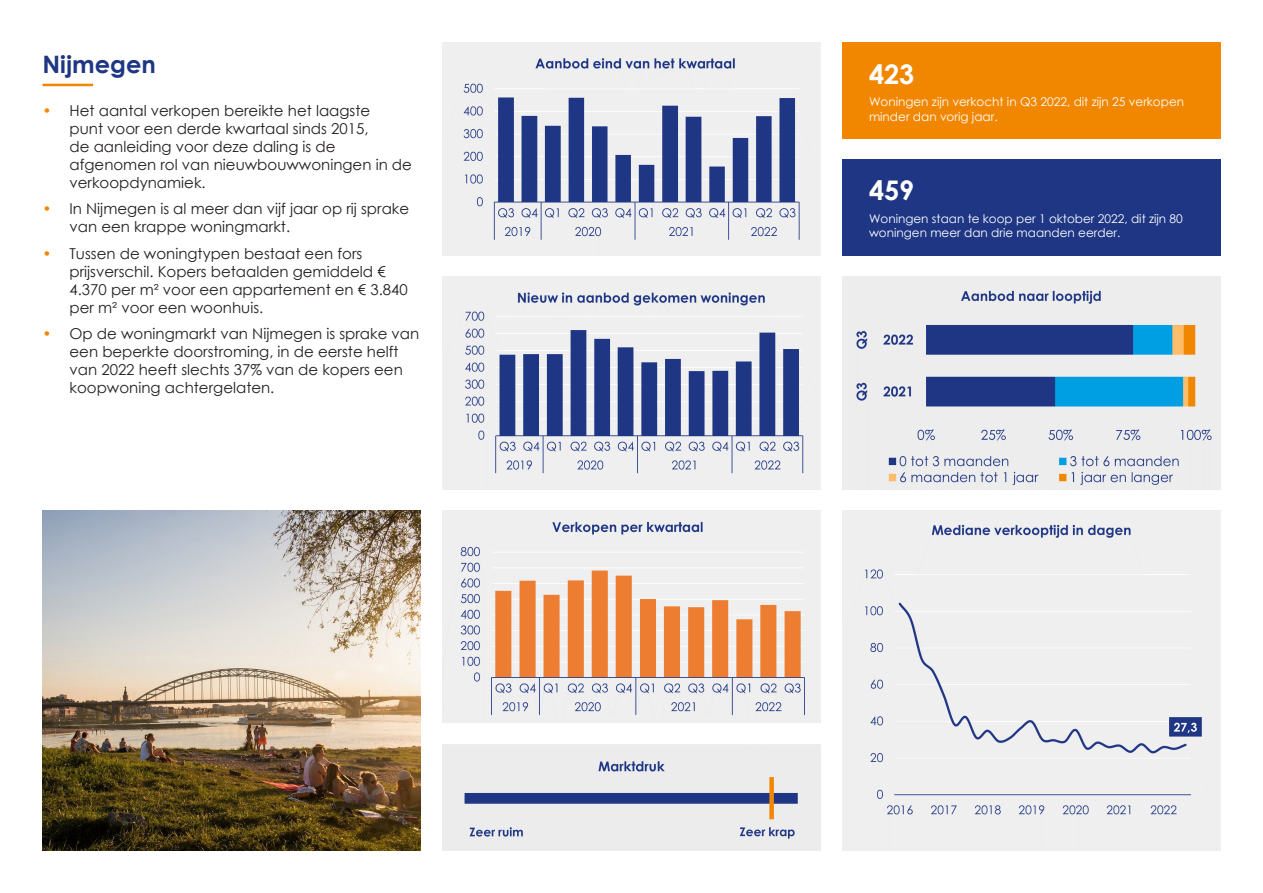
<style>
.page{position:relative;width:1263px;height:893px;background:#fff}
.page>*{position:absolute;margin:0;border:0;box-sizing:border-box;transform-origin:0 0}
.t1{font:700 27px "Century Gothic";color:#fff}
.t2{font:700 24px "Century Gothic";color:#1f3685}
.t3{font:15px/18px "Century Gothic";color:#231f20}
.t4{font:12px/14.4px "Century Gothic";color:#fff}
.s1{color:#f18700}
</style>
<div class="page">
<hr style="left:43px;top:84px;width:50px;height:2px;background:#f18700">
<img style="left:43px;top:510px;width:378px;height:340px">
<div style="left:842px;top:43px;width:378px;height:96px;background:#f18700"></div>
<div style="left:842px;top:159px;width:378px;height:96px;background:#1f3685"></div>
<img style="left:842px;top:276px;width:378px;height:213px">
<div style="left:842px;top:510px;width:378px;height:340px;background:#efefef"></div>
<img style="left:442px;top:744px;width:378px;height:106px">
<img style="left:442px;top:510px;width:378px;height:213px">
<img style="left:442px;top:276px;width:378px;height:213px">
<img style="left:442px;top:43px;width:378px;height:212px">
<h2 class="t2" style="left:43px;top:46px;width:115px">Nijmegen</h2>
<p class="t3" style="left:70px;top:101px;width:344px;text-indent:-27px"><span class="s1">•</span> Het aantal verkopen bereikte het laagste<br>punt voor een derde kwartaal sinds 2015,<br>de aanleiding voor deze daling is de afgenomen rol van nieuwbouwwoningen in de verkoopdynamiek.</p>
<p class="t3" style="left:70px;top:200px;width:341px;text-indent:-27px"><span class="s1">•</span> In Nijmegen is al meer dan vijf jaar op rij sprake van een krappe woningmarkt.</p>
<p class="t3" style="left:70px;top:244px;width:340px;text-indent:-27px"><span class="s1">•</span> Tussen de woningtypen bestaat een fors prijsverschil. Kopers betaalden gemiddeld € 4.370 per m² voor een appartement en € 3.840 per m² voor een woonhuis.</p>
<p class="t3" style="left:70px;top:325px;width:351px;text-indent:-27px"><span class="s1">•</span> Op de woningmarkt van Nijmegen is sprake van een beperkte doorstroming, in de eerste helft van 2022 heeft slechts 37% van de kopers een koopwoning achtergelaten.</p>
<h1 class="t1" style="left:869px;top:53px;width:47px">423</h1>
<p class="t4" style="left:869px;top:95px;width:317px">Woningen zijn verkocht in Q3 2022, dit zijn 25 verkopen minder dan vorig jaar.</p>
<h1 class="t1" style="left:869px;top:170px;width:47px">459</h1>
<p class="t4" style="left:869px;top:211px;width:315px">Woningen staan te koop per 1 oktober 2022, dit zijn 80 woningen meer dan drie maanden eerder.</p>
</div>
